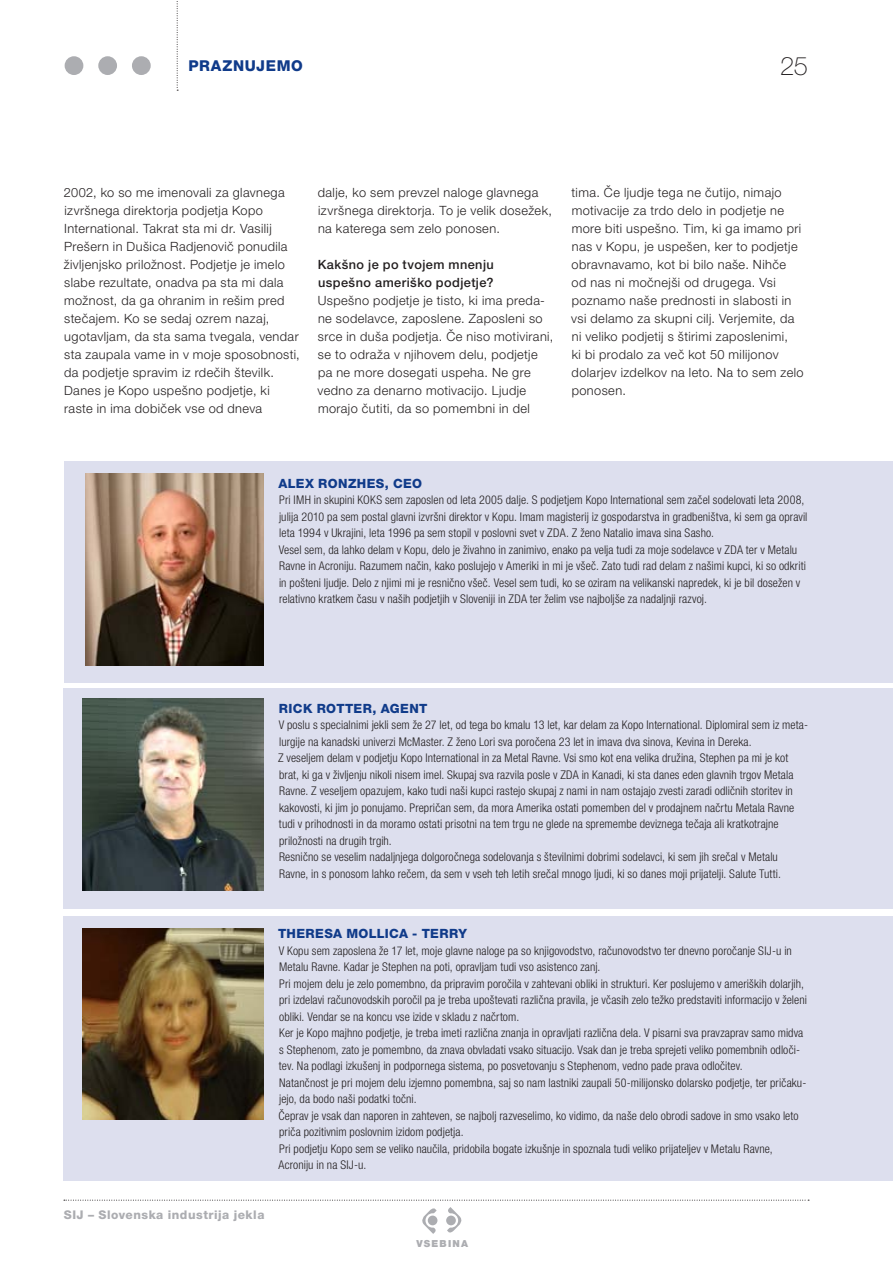
<style>
.page{position:relative;width:893px;height:1263px;background:#fff}
.page>*{position:absolute;margin:0;border:0;box-sizing:border-box;transform-origin:0 0}
.t1{font:100 25.5px "Helvetica Neue LT Pro";color:#231f20}
.t2{font:800 15px "Helvetica Neue LT Pro";letter-spacing:.04em;color:#103b8a}
.t3{font:300 12.75px/18px "Helvetica Neue LT Pro";letter-spacing:.03em;color:#231f20}
.t4{font:800 12.75px "Helvetica Neue LT Pro";letter-spacing:.03em;color:#103b8a}
.t5{font:500 12.75px/18px "Helvetica Neue LT Pro";letter-spacing:.035em;color:#231f20}
.t6{font:300 condensed 12px/16.5px "Helvetica Neue LT Pro";letter-spacing:.01em;color:#231f20}
.t7{font:800 12px "Helvetica Neue LT Pro";color:#acadb1}
.t8{font:900 9.75px "Helvetica Neue LT Pro";letter-spacing:.125em;color:#acadb1}
</style>
<div class="page">
<svg style="left:64px;top:1200px;width:745px;height:1px"></svg>
<div style="left:65px;top:56px;width:18px;height:19px;background:#acadb1;border-radius:50%"></div>
<div style="left:98px;top:56px;width:19px;height:19px;background:#acadb1;border-radius:50%"></div>
<div style="left:132px;top:56px;width:19px;height:19px;background:#acadb1;border-radius:50%"></div>
<svg style="left:177px;top:1px;width:1px;height:90px"></svg>
<div style="left:65px;top:461px;width:828px;height:222px;background:#dddfee"></div>
<img style="left:85px;top:473px;width:179px;height:192px">
<div style="left:64px;top:689px;width:829px;height:220px;background:#dddfee"></div>
<div style="left:64px;top:916px;width:829px;height:265px;background:#dddfee"></div>
<img style="left:83px;top:698px;width:180px;height:192px">
<img style="left:83px;top:928px;width:180px;height:192px">
<svg style="left:422px;top:1208px;width:15px;height:26px"></svg>
<svg style="left:427px;top:1214px;width:12px;height:12px"></svg>
<div style="left:425px;top:1213px;width:15px;height:14px;border:2px solid #fff;border-radius:50%"></div>
<svg style="left:447px;top:1207px;width:15px;height:26px"></svg>
<div style="left:445px;top:1214px;width:12px;height:12px;background:#acadb1;border-radius:50%"></div>
<div style="left:444px;top:1213px;width:14px;height:14px;border:2px solid #fff;border-radius:50%"></div>
<p class="t2" style="left:188px;top:57px;width:116px">PRAZN UJEMO</p>
<h1 class="t1" style="left:780px;top:51px;width:29px">25</h1>
<p class="t3" style="left:64px;top:183px;width:237px">2002, ko so me imenovali za glavnega izvršnega direktorja podjetja Kopo International. Takrat sta mi dr. Vasilij Prešern in Dušica Radjenovič ponudila življenjsko priložnost. Podjetje je imelo slabe rezultate, onadva pa sta mi dala možnost, da ga ohranim in rešim pred stečajem. Ko se sedaj ozrem nazaj, ugotavljam, da sta sama tvegala, vendar sta zaupala vame in v moje sposobnosti, da podjetje spravim iz rdečih številk.<br>Danes je Kopo uspešno podjetje, ki raste in ima dobiček vse od dneva</p>
<p class="t3" style="left:318px;top:183px;width:236px">dalje, ko sem prevzel naloge glavnega izvršnega direktorja. To je velik dosežek, na katerega sem zelo ponosen.</p>
<p class="t5" style="left:318px;top:255px;width:177px">Kakšno je po tvojem mnenju uspešno ameriško podjetje?</p>
<p class="t3" style="left:318px;top:291px;width:237px">Uspešno podjetje je tisto, ki ima preda&shy;ne sodelavce, zaposlene. Zaposleni so srce in duša podjetja. Če niso motivirani, se to odraža v njihovem delu, podjetje pa ne more dosegati uspeha. Ne gre vedno za denarno motivacijo. Ljudje morajo čutiti, da so pomembni in del</p>
<p class="t3" style="left:571px;top:183px;width:234px">tima. Če ljudje tega ne čutijo, nimajo motivacije za trdo delo in podjetje ne more biti uspešno. Tim, ki ga imamo pri nas v Kopu, je uspešen, ker to podjetje obravnavamo, kot bi bilo naše. Nihče<br>od nas ni močnejši od drugega. Vsi poznamo naše prednosti in slabosti in vsi delamo za skupni cilj. Verjemite, da ni veliko podjetij s štirimi zaposlenimi,<br>ki bi prodalo za več kot 50 milijonov dolarjev izdelkov na leto. Na to sem zelo ponosen.</p>
<p class="t4" style="left:278px;top:475px;width:126px">ALEX RONZHES, CEO</p>
<p class="t6" style="left:279px;top:491px;width:530px">Pri IMH in skupini KOKS sem zaposlen od leta 2005 dalje. S podjetjem Kopo International sem začel sodelovati leta 2008, julija 2010 pa sem postal glavni izvršni direktor v Kopu. Imam magisterij iz gospodarstva in gradbeništva, ki sem ga opravil leta 1994 v Ukrajini, leta 1996 pa sem stopil v poslovni svet v ZDA. Z ženo Natalio imava sina Sasho.<br>Vesel sem, da lahko delam v Kopu, delo je živahno in zanimivo, enako pa velja tudi za moje sodelavce v ZDA ter v Metalu Ravne in Acroniju. Razumem način, kako poslujejo v Ameriki in mi je všeč. Zato tudi rad delam z našimi kupci, ki so odkriti in pošteni ljudje. Delo z njimi mi je resnično všeč. Vesel sem tudi, ko se oziram na velikanski napredek, ki je bil dosežen v relativno kratkem času v naših podjetjih v Sloveniji in ZDA ter želim vse najboljše za nadaljnji razvoj.</p>
<p class="t4" style="left:279px;top:700px;width:150px">RICK ROTTER, AGENT</p>
<p class="t6" style="left:278px;top:716px;width:531px">V poslu s specialnimi jekli sem že 27 let, od tega bo kmalu 13 let, kar delam za Kopo International. Diplomiral sem iz meta&shy;lurgije na kanadski univerzi McMaster. Z ženo Lori sva poročena 23 let in imava dva sinova, Kevina in Dereka.<br>Z veseljem delam v podjetju Kopo International in za Metal Ravne. Vsi smo kot ena velika družina, Stephen pa mi je kot brat, ki ga v življenju nikoli nisem imel. Skupaj sva razvila posle v ZDA in Kanadi, ki sta danes eden glavnih trgov Metala Ravne. Z veseljem opazujem, kako tudi naši kupci rastejo skupaj z nami in nam ostajajo zvesti zaradi odličnih storitev in kakovosti, ki jim jo ponujamo. Prepričan sem, da mora Amerika ostati pomemben del v prodajnem načrtu Metala Ravne tudi v prihodnosti in da moramo ostati prisotni na tem trgu ne glede na spremembe deviznega tečaja ali kratkotrajne priložnosti na drugih trgih.<br>Resnično se veselim nadaljnjega dolgoročnega sodelovanja s številnimi dobrimi sodelavci, ki sem jih srečal v Metalu Ravne, in s ponosom lahko rečem, da sem v vseh teh letih srečal mnogo ljudi, ki so danes moji prijatelji. Salute Tutti.</p>
<p class="t4" style="left:278px;top:926px;width:190px">THERESA MOLLICA - TERRY</p>
<p class="t6" style="left:278px;top:942px;width:530px">V Kopu sem zaposlena že 17 let, moje glavne naloge pa so knjigovodstvo, računovodstvo ter dnevno poročanje SIJ-u in Metalu Ravne. Kadar je Stephen na poti, opravljam tudi vso asistenco zanj.<br>Pri mojem delu je zelo pomembno, da pripravim poročila v zahtevani obliki in strukturi. Ker poslujemo v ameriških dolarjih, pri izdelavi računovodskih poročil pa je treba upoštevati različna pravila, je včasih zelo težko predstaviti informacijo v želeni obliki. Vendar se na koncu vse izide v skladu z načrtom.<br>Ker je Kopo majhno podjetje, je treba imeti različna znanja in opravljati različna dela. V pisarni sva pravzaprav samo midva s Stephenom, zato je pomembno, da znava obvladati vsako situacijo. Vsak dan je treba sprejeti veliko pomembnih odloči&shy;tev. Na podlagi izkušenj in podpornega sistema, po posvetovanju s Stephenom, vedno pade prava odločitev.<br>Natančnost je pri mojem delu izjemno pomembna, saj so nam lastniki zaupali 50-milijonsko dolarsko podjetje, ter pričaku&shy;jejo, da bodo naši podatki točni.<br>Čeprav je vsak dan naporen in zahteven, se najbolj razveselimo, ko vidimo, da naše delo obrodi sadove in smo vsako leto priča pozitivnim poslovnim izidom podjetja.<br>Pri podjetju Kopo sem se veliko naučila, pridobila bogate izkušnje in spoznala tudi veliko prijateljev v Metalu Ravne, Acroniju in na SIJ-u.</p>
<p class="t7" style="left:64px;top:1207px;width:8px">SIJ</p>
<p class="t7" style="left:88px;top:1207px;width:178px">– SLOVENSKA INDUSTRIJA JEKLA</p>
<p class="t8" style="left:416px;top:1238px;width:53px">VSEBINA</p>
</div>
